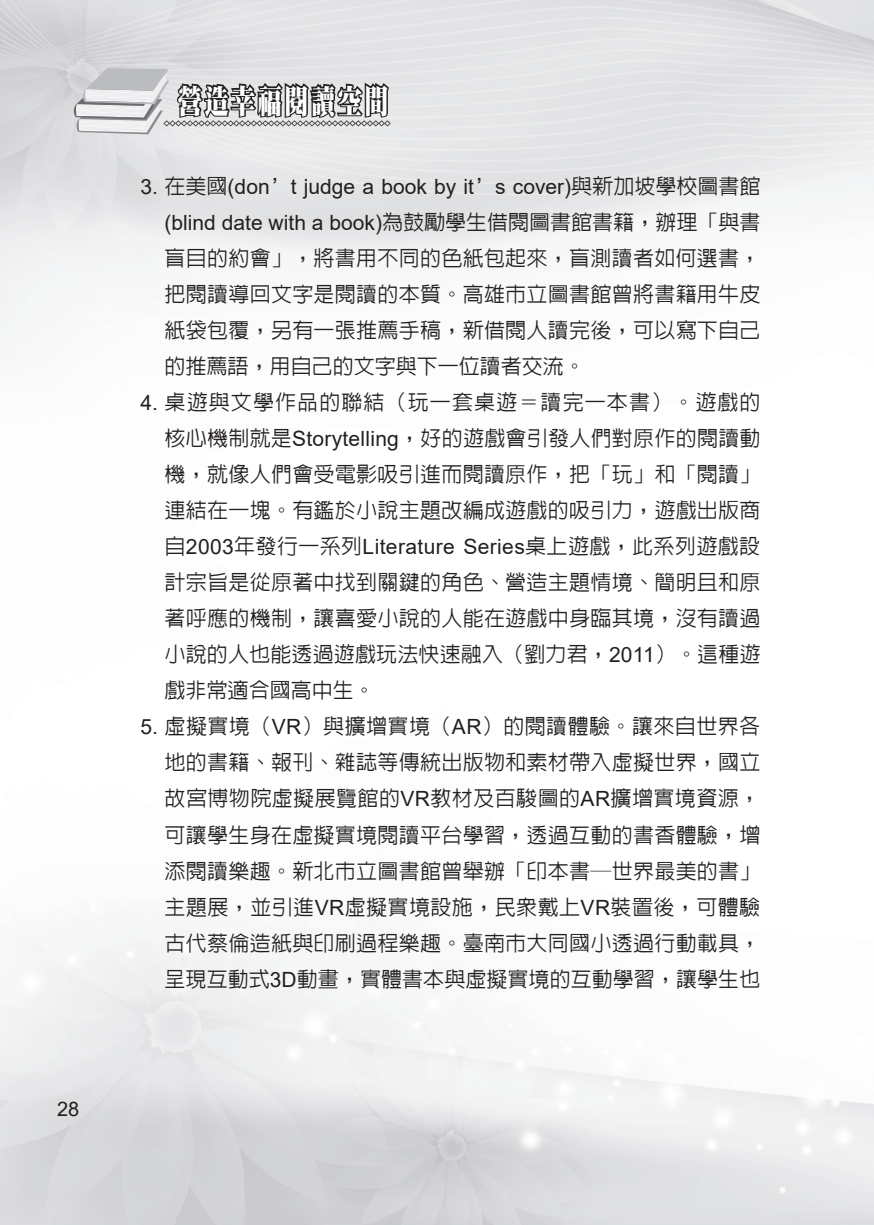
<style>
.page{position:relative;width:874px;height:1225px;background:#fff}
.page>*{position:absolute;margin:0;border:0;box-sizing:border-box;transform-origin:0 0}
.t1{font:33px "DF Ming Std W12";letter-spacing:.1em;color:#fff;scale:.73 1}
._1{font:500 21px/36px "Lin Gothic";letter-spacing:.005em;color:#231f20;text-align:justify}
.t2{font:20px "Arial";color:#231f20}
.s1{font-family:"Arial";font-weight:400}
</style>
<div class="page">
<svg style="left:72px;top:68px;width:318px;height:66px;background:#ababac"></svg>
<p class="t2" style="left:57px;top:1094px;width:24px">28</p>
<h1 class="t1" style="left:178px;top:83px;width:290px">營造幸福閱讀空間</h1>
<p class="_1" style="left:164px;top:168px;width:597px;text-indent:-24px"><span class="s1">3.</span> 在美國<span class="s1">(don</span>’<span class="s1">t judge a book by it</span>’<span class="s1">s cover)</span>與新加坡學校圖書館<span class="s1">(blind date with a book)</span>為鼓勵學生借閱圖書館書籍，辦理「與書盲目的約會」，將書用不同的色紙包起來，盲測讀者如何選書，把閱讀導回文字是閱讀的本質。高雄市立圖書館曾將書籍用牛皮紙袋包覆，另有一張推薦手稿，新借閱人讀完後，可以寫下自己的推薦語，用自己的文字與下一位讀者交流。</p>
<p class="_1" style="left:164px;top:384px;width:597px;text-indent:-24px"><span class="s1">4.</span> 桌遊與文學作品的聯結（玩一套桌遊＝讀完一本書）。遊戲的核心機制就是<span class="s1">Storytelling</span>，好的遊戲會引發人們對原作的閱讀動機，就像人們會受電影吸引進而閱讀原作，把「玩」和「閱讀」連結在一塊。有鑑於小說主題改編成遊戲的吸引力，遊戲出版商自<span class="s1">2003</span>年發行一系列<span class="s1">Literature Series</span>桌上遊戲，此系列遊戲設計宗旨是從原著中找到關鍵的角色、營造主題情境、簡明且和原著呼應的機制，讓喜愛小說的人能在遊戲中身臨其境，沒有讀過小說的人也能透過遊戲玩法快速融入（劉力君，<span class="s1">2011</span>）。這種遊戲非常適合國高中生。</p>
<p class="_1" style="left:164px;top:708px;width:597px;text-indent:-24px"><span class="s1">5.</span> 虛擬實境（<span class="s1">VR</span>）與擴增實境（<span class="s1">AR</span>）的閱讀體驗。讓來自世界各地的書籍、報刊、雜誌等傳統出版物和素材帶入虛擬世界，國立故宮博物院虛擬展覽館的<span class="s1">VR</span>教材及百駿圖的<span class="s1">AR</span>擴增實境資源，可讓學生身在虛擬實境閱讀平台學習，透過互動的書香體驗，增添閱讀樂趣。新北市立圖書館曾舉辦「印本書─世界最美的書」主題展，並引進<span class="s1">VR</span>虛擬實境設施，民眾戴上<span class="s1">VR</span>裝置後，可體驗古代蔡倫造紙與印刷過程樂趣。臺南市大同國小透過行動載具，呈現互動式<span class="s1">3D</span>動畫，實體書本與虛擬實境的互動學習，讓學生也</p>
</div>
